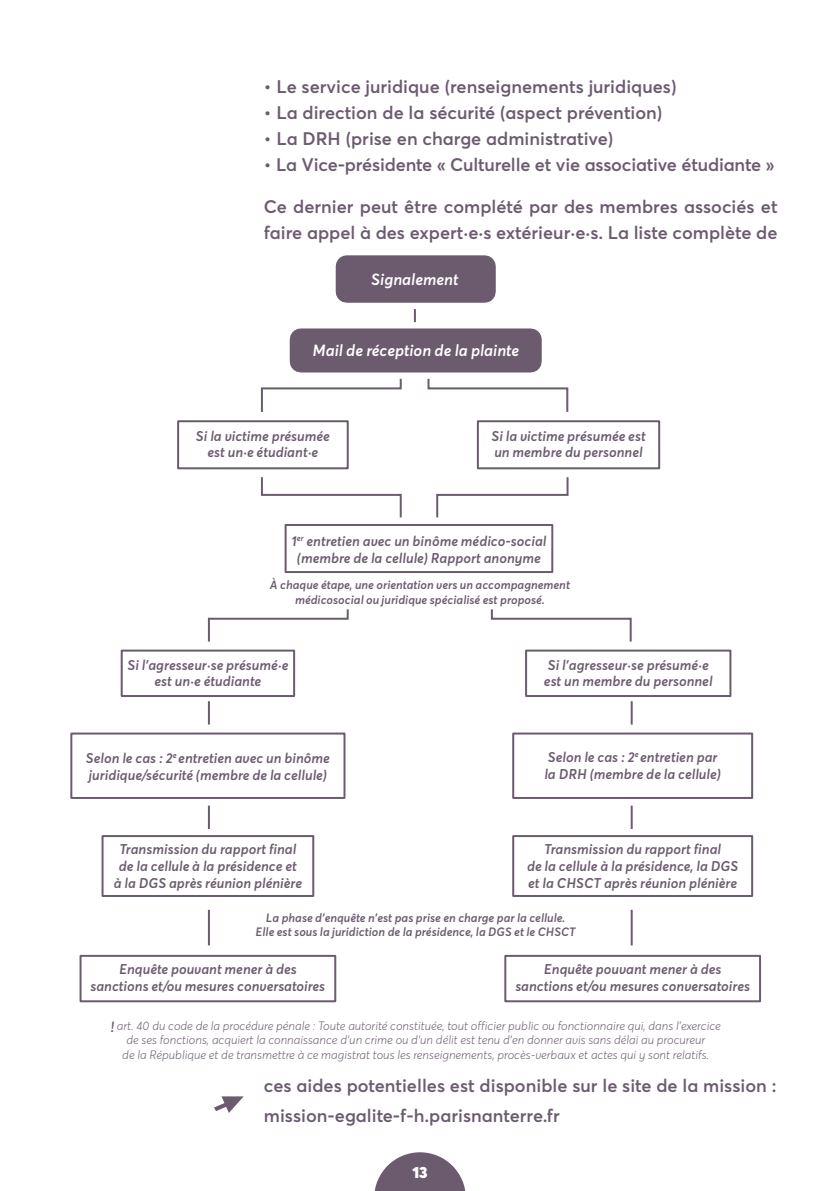
<style>
.page{position:relative;width:840px;height:1191px;background:#fff}
.page>*{position:absolute;margin:0;border:0;box-sizing:border-box;transform-origin:0 0}
.t1{font:600 18px/26px "Averta";color:#6c5b6f}
.t2{font:italic 600 16px "Averta";color:#fff}
.t3{font:900 16px "Averta";color:#fff}
.t4{font:italic 600 14px/16.8px "Averta";color:#6c5b6f;text-align:center}
.t5{font:italic 300 12px/14.4px "Averta";color:#6c5b6f;text-align:center}
.t6{font:italic 600 12px/14.4px "Averta";color:#6c5b6f;text-align:center}
.s1{font-weight:600;font-size:14px}
</style>
<div class="page">
<svg style="left:374px;top:1152px;width:91px;height:39px"></svg>
<svg style="left:214px;top:1096px;width:29px;height:17px"></svg>
<div style="left:289px;top:328px;width:252px;height:44px;background:#6c5b6f"></div>
<div style="left:335px;top:255px;width:160px;height:48px;background:#6c5b6f"></div>
<div style="left:476px;top:420px;width:183px;height:49px;border:2px solid #6c5b6f"></div>
<div style="left:284px;top:524px;width:269px;height:49px;border:2px solid #6c5b6f"></div>
<div style="left:177px;top:420px;width:171px;height:49px;border:2px solid #6c5b6f"></div>
<div style="left:121px;top:649px;width:174px;height:48px;border:2px solid #6c5b6f"></div>
<div style="left:70px;top:732px;width:275px;height:67px;border:2px solid #6c5b6f"></div>
<div style="left:101px;top:835px;width:213px;height:62px;border:2px solid #6c5b6f"></div>
<div style="left:79px;top:955px;width:257px;height:47px;border:2px solid #6c5b6f"></div>
<div style="left:504px;top:955px;width:256px;height:47px;border:2px solid #6c5b6f"></div>
<div style="left:512px;top:732px;width:240px;height:67px;border:2px solid #6c5b6f"></div>
<div style="left:512px;top:835px;width:240px;height:62px;border:2px solid #6c5b6f"></div>
<div style="left:525px;top:649px;width:206px;height:48px;border:2px solid #6c5b6f"></div>
<svg style="left:413px;top:309px;width:2px;height:13px"></svg>
<hr style="left:208px;top:701px;width:2px;height:23px;background:#6c5b6f">
<hr style="left:208px;top:805px;width:2px;height:24px;background:#6c5b6f">
<hr style="left:208px;top:909px;width:2px;height:36px;background:#6c5b6f">
<hr style="left:630px;top:701px;width:2px;height:23px;background:#6c5b6f">
<hr style="left:630px;top:805px;width:2px;height:24px;background:#6c5b6f">
<hr style="left:630px;top:909px;width:2px;height:36px;background:#6c5b6f">
<svg style="left:260px;top:378px;width:142px;height:34px"></svg>
<svg style="left:436px;top:477px;width:133px;height:41px"></svg>
<svg style="left:260px;top:477px;width:142px;height:41px"></svg>
<svg style="left:427px;top:378px;width:142px;height:34px"></svg>
<svg style="left:490px;top:609px;width:142px;height:33px"></svg>
<svg style="left:207px;top:609px;width:142px;height:33px"></svg>
<p class="t1" style="left:264px;top:74px;width:414px">• Le service juridique (renseignements juridiques)</p>
<p class="t1" style="left:264px;top:100px;width:399px">• La direction de la sécurité (aspect prévention)</p>
<p class="t1" style="left:264px;top:126px;width:350px">• La DRH (prise en charge administrative)</p>
<p class="t1" style="left:264px;top:152px;width:512px">• La Vice-présidente « Culturelle et vie associative étudiante »</p>
<p class="t1" style="left:264px;top:194px;width:515px">Ce dernier peut être complété par des membres associés et faire appel à des expert·e·s extérieur·e·s. La liste complète de</p>
<p class="t2" style="left:371px;top:269px;width:89px">Signalement</p>
<p class="t2" style="left:312px;top:340px;width:208px">Mail de réception de la plainte</p>
<p class="t4" style="left:196px;top:428px;width:135px">Si la victime présumée</p>
<p class="t4" style="left:207px;top:445px;width:112px">est un·e étudiant·e</p>
<p class="t4" style="left:491px;top:428px;width:156px;text-align:left">Si la victime présumée est un membre du personnel</p>
<p class="t4" style="left:291px;top:533px;width:256px">1<sup>er</sup> entretien avec un binôme médico-social (membre de la cellule) Rapport anonyme</p>
<p class="t6" style="left:270px;top:578px;width:301px">À chaque étape, une orientation vers un accompagnement médicosocial ou juridique spécialisé est proposé.</p>
<p class="t4" style="left:127px;top:657px;width:162px">Si l'agresseur·se présumé·e est un·e étudiante</p>
<p class="t4" style="left:543px;top:657px;width:170px;text-align:left">Si l'agresseur·se présumé·e est un membre du personnel</p>
<p class="t4" style="left:86px;top:750px;width:245px;text-align:left">Selon le cas : 2<sup>e</sup> entretien avec un binôme juridique/sécurité (membre de la cellule)</p>
<p class="t4" style="left:547px;top:749px;width:171px">Selon le cas : 2<sup>e</sup> entretien par</p>
<p class="t4" style="left:544px;top:766px;width:178px">la DRH (membre de la cellule)</p>
<p class="t4" style="left:114px;top:841px;width:190px">Transmission du rapport final de la cellule à la présidence et à la DGS après réunion plénière</p>
<p class="t4" style="left:526px;top:841px;width:213px">Transmission du rapport final<br>de la cellule à la présidence, la DGS et la CHSCT après réunion plénière</p>
<p class="t6" style="left:255px;top:911px;width:321px">La phase d'enquête n'est pas prise en charge par la cellule.<br>Elle est sous la juridiction de la présidence, la DGS et le CHSCT</p>
<p class="t4" style="left:90px;top:961px;width:236px">Enquête pouvant mener à des sanctions et/ou mesures conversatoires</p>
<p class="t4" style="left:515px;top:961px;width:236px">Enquête pouvant mener à des sanctions et/ou mesures conversatoires</p>
<p class="t5" style="left:110px;top:1019px;width:611px"><span class="s1">!</span> art. 40 du code de la procédure pénale : Toute autorité constituée, tout officier public ou fonctionnaire qui, dans l'exercice de ses fonctions, acquiert la connaissance d'un crime ou d'un délit est tenu d'en donner avis sans délai au procureur<br>de la République et de transmettre à ce magistrat tous les renseignements, procès-verbaux et actes qui y sont relatifs.</p>
<p class="t1" style="left:264px;top:1072px;width:514px">ces aides potentielles est disponible sur le site de la mission :</p>
<p class="t1" style="left:264px;top:1102px;width:297px">mission-egalite-f-h.parisnanterre.fr</p>
<p class="t3" style="left:412px;top:1162px;width:17px">13</p>
</div>
